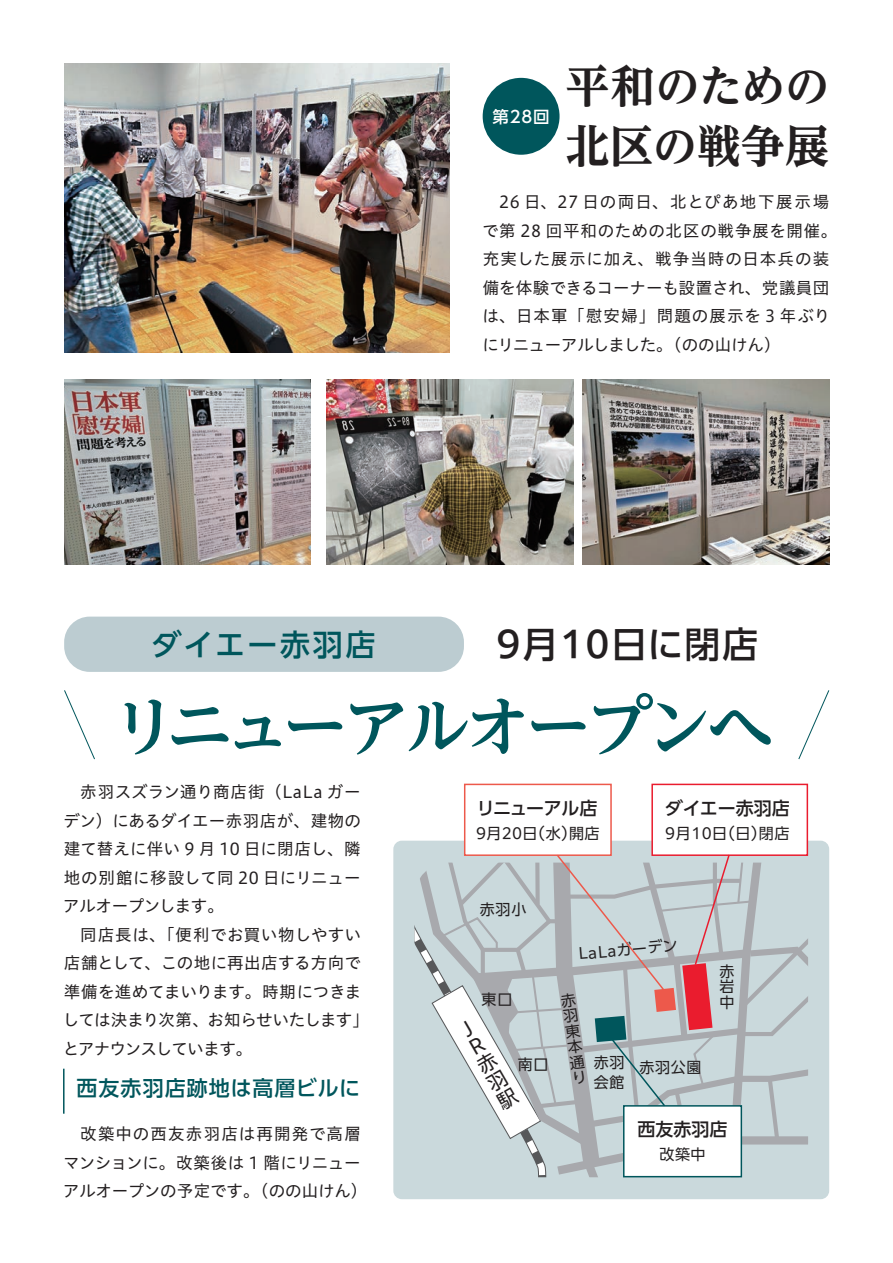
<style>
.page{position:relative;width:893px;height:1263px;background:#fff}
.page>*{position:absolute;margin:0;border:0;box-sizing:border-box;transform-origin:0 0}
.t1{font:700 66px "UD Reimin Pr 6 N";letter-spacing:-.085em;color:#00565c}
.t2{font:700 expanded 45px/60px "UD Reimin Pr 6 N";color:#231f20}
.t3{font:500 36px "PUD Shin Go Pr 6 N";letter-spacing:.04em;color:#231f20}
.t4{font:500 30px "UD Shin Go Pr 6 N";letter-spacing:.085em;color:#00565c}
.t5{font:500 21px "PUD Shin Go Pr 6 N";letter-spacing:.05em;color:#00565c}
.t6{font:19.5px/20.1px "PUD Shin Go Pr 6 N";color:#231f20;text-align:justify}
.t7{font:500 18px "PUD Shin Go Pr 6 N";letter-spacing:-.005em;color:#231f20}
.t8{font:500 18px "PUD Shin Go Pr 6 N";letter-spacing:-.055em;color:#231f20}
.t9{font:16.5px/28.5px "Hiragino UD Sans Std N W4";letter-spacing:.015em;color:#231f20;text-align:justify}
.t10{font:16.5px/28.5px "Hiragino UD Sans Std N W4";letter-spacing:.035em;color:#231f20}
.t11{font:16.5px/28.5px "Hiragino UD Sans Std N W4";letter-spacing:-.01em;color:#231f20}
.t12{font:500 16.5px "UD Shin Go Pr 6 N";color:#fff}
.t13{font:15px/15.8px "PUD Shin Go Pr 6 N";letter-spacing:.05em;color:#231f20;text-align:justify}
</style>
<div class="page">
<div style="left:393px;top:841px;width:436px;height:358px;background:#cad9dc;border-radius:9px"></div>
<div style="left:64px;top:617px;width:400px;height:55px;background:#bcccd1;border-radius:26px"></div>
<hr style="left:63px;top:1069px;width:2px;height:45px;background:#00565c">
<div style="left:483px;top:78px;width:77px;height:77px;background:#00565c;border-radius:50%"></div>
<img style="left:64px;top:64px;width:386px;height:289px">
<img style="left:64px;top:380px;width:247px;height:185px">
<img style="left:326px;top:380px;width:247px;height:185px">
<img style="left:582px;top:380px;width:247px;height:185px">
<div style="left:651px;top:784px;width:157px;height:72px;background:#fff;border:2px solid #ea1c2e"></div>
<div style="left:464px;top:784px;width:148px;height:72px;background:#fff;border:2px solid #ed594b"></div>
<svg style="left:414px;top:853px;width:394px;height:324px"></svg>
<svg style="left:64px;top:690px;width:31px;height:70px"></svg>
<svg style="left:798px;top:690px;width:32px;height:70px"></svg>
<p class="t12" style="left:492px;top:103px;width:59px">第28回</p>
<h2 class="t2" style="left:565px;top:56px;width:266px">平和のための北区の戦争展</h2>
<p class="t10" style="left:482px;top:187px;width:357px;text-indent:17px">26 日、27 日の両日、北とぴあ地下展示場で第 28 回平和のための北区の戦争展を開催。充実した展示に加え、戦争当時の日本兵の装備を体験できるコーナーも設置され、党議員団は、日本軍「慰安婦」問題の展示を 3 年ぶりにリニューアルしました。（のの山けん(</p>
<h3 class="t4" style="left:152px;top:620px;width:225px">ダイエー赤羽店</h3>
<h3 class="t3" style="left:496px;top:624px;width:263px">9月10日に閉店</h3>
<h1 class="t1" style="left:111px;top:672px;width:664px">リニューアルオープンへ</h1>
<p class="t9" style="left:63px;top:777px;width:300px;text-indent:17px">赤羽スズラン通り商店街（LaLa ガーデン）にあるダイエー赤羽店が、建物の建て替えに伴い 9 月 10 日に閉店し、隣地の別館に移設して同 20 日にリニューアルオープンします。</p>
<p class="t11" style="left:63px;top:919px;width:308px;text-indent:18px">同店長は、「便利でお買い物しやすい店舗として、この地に再出店する方向で準備を進めてまいります。時期につきましては決まり次第、お知らせいたします「とアナウンスしています。</p>
<p class="t5" style="left:77px;top:1077px;width:285px">西友赤羽店跡地は高層ビルに</p>
<p class="t9" style="left:63px;top:1119px;width:306px;text-align:left;text-indent:17px">改築中の西友赤羽店は再開発で高層マンションに。改築後は 1 階にリニューアルオープンの予定です。（のの山けん(</p>
<p class="t8" style="left:477px;top:798px;width:122px">リニューアル店</p>
<p class="t7" style="left:665px;top:798px;width:126px">ダイエー赤羽店</p>
<p class="t13" style="left:476px;top:826px;width:101px">9月20 （日水）</p>
<p class="t13" style="left:569px;top:826px;width:32px">開店</p>
<p class="t13" style="left:665px;top:826px;width:102px">9月10 （日日）</p>
<p class="t13" style="left:759px;top:826px;width:32px">閉店</p>
<p class="t13" style="left:480px;top:901px;width:48px">赤羽小</p>
<p class="t13" style="left:482px;top:991px;width:32px">東口</p>
<p class="t6" style="left:454px;top:1026px;width:11px;rotate:-30deg">ＪＲ赤羽駅</p>
<p class="t13" style="left:518px;top:1056px;width:32px">南口</p>
<p class="t13" style="left:578px;top:946px;width:101px;rotate:-5deg">LaLaガーデン</p>
<p class="t13" style="left:560px;top:994px;width:9px;rotate:-8deg">赤羽東本通り</p>
<p class="t13" style="left:594px;top:1053px;width:32px;line-height:19.5px">赤羽会館</p>
<p class="t13" style="left:639px;top:1060px;width:64px">赤羽公園</p>
<p class="t13" style="left:719px;top:963px;width:16px">赤岩中</p>
<p class="t7" style="left:638px;top:1119px;width:91px">西友赤羽店</p>
<p class="t13" style="left:660px;top:1147px;width:47px">改築中</p>
</div>
